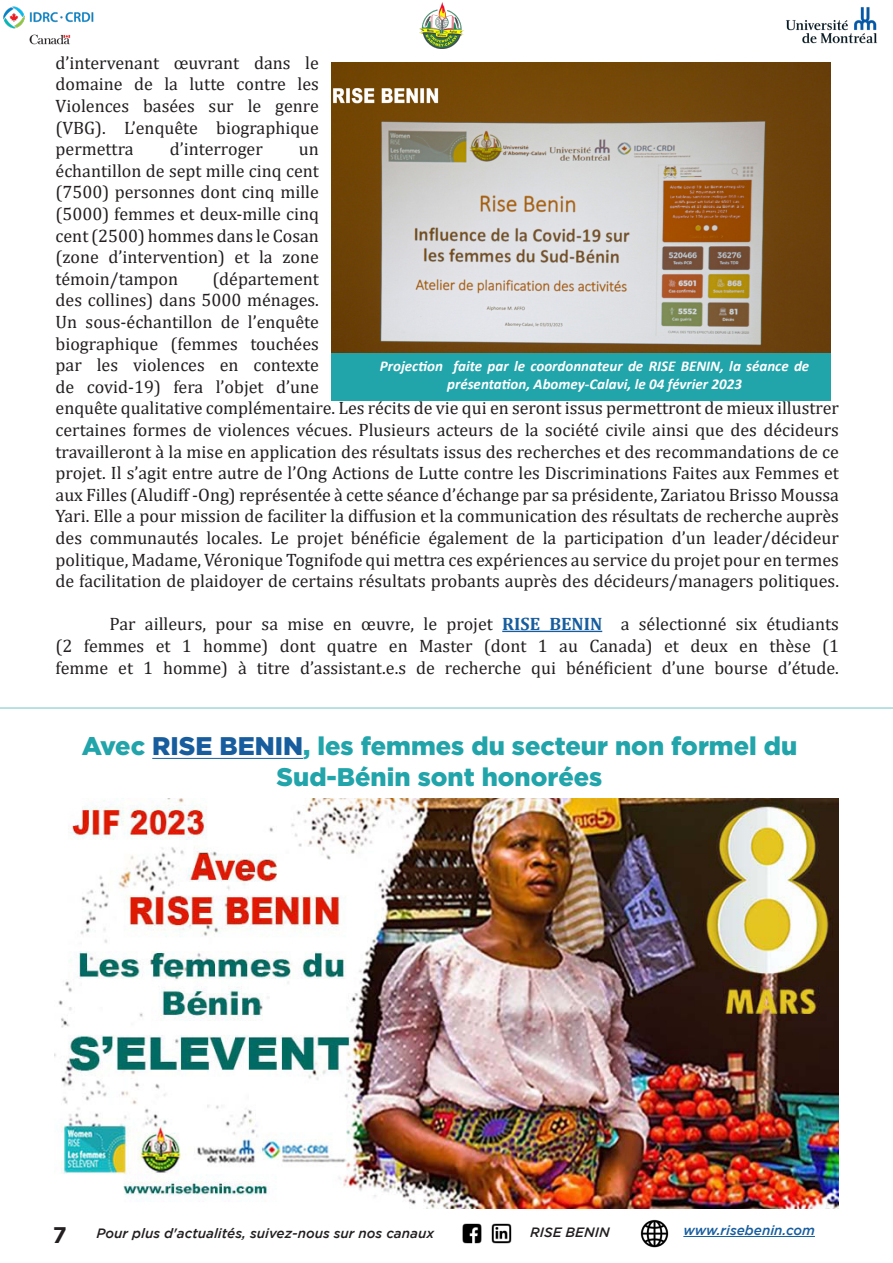
<style>
.page{position:relative;width:893px;height:1263px;background:#fff}
.page>*{position:absolute;margin:0;border:0;box-sizing:border-box;transform-origin:0 0}
.t1{font:900 25.5px/30.6px "Gotham";color:#21a4aa;text-align:center}
.t2{font:700 22.5px "Gotham";color:#231f20}
.t3{font:18px/21.6px "Cambria";color:#231f20;text-align:justify}
.t4{font:italic 700 15px/18px "Calibri";color:#fff;text-align:center}
.t5{font:italic 500 13.5px "Gotham";color:#231f20}
.t6{font:italic 500 13.5px "Gotham";color:#175d9e}
.s1{font-weight:700;color:#175d9e}
.s2{color:#175d9e}
</style>
<div class="page">
<img style="left:3px;top:6px;width:91px;height:39px">
<img style="left:420px;top:3px;width:43px;height:46px">
<img style="left:786px;top:7px;width:92px;height:37px">
<img style="left:462px;top:1223px;width:50px;height:21px">
<img style="left:640px;top:1219px;width:29px;height:29px">
<hr style="left:683px;top:1236px;width:132px;height:1px;background:#175d9e">
<img style="left:331px;top:62px;width:500px;height:292px">
<img style="left:54px;top:799px;width:784px;height:410px">
<div style="left:331px;top:354px;width:500px;height:47px;background:#21a4aa"></div>
<hr style="left:152px;top:758px;width:151px;height:1px;background:#175d9e">
<hr style="left:0;top:707px;width:893px;height:2px;background:#21a4aa">
<hr style="left:502px;top:631px;width:100px;height:1px;background:#175d9e">
<p class="t3" style="left:56px;top:52px;width:265px">d’intervenant œuvrant dans le domaine de la lutte contre les Violences basées sur le genre (VBG). L’enquête biographique permettra</p>
<p class="t3" style="left:170px;top:138px;width:95px">d’interroger</p>
<p class="t3" style="left:56px;top:138px;width:265px;text-indent:243px">un échantillon de sept mille cinq cent (7500) personnes dont cinq mille (5000) femmes et deux-mille cinq cent (2500) hommes dans le Cosan (zone d’intervention) et la zone témoin/tampon</p>
<p class="t3" style="left:56px;top:268px;width:265px;text-indent:157px">(département des collines) dans 5000 ménages.<br>Un sous-échantillon de l’enquête biographique (femmes touchées par les violences en contexte de covid-19) fera l’objet d’une</p>
<p class="t4" style="left:380px;top:356px;width:431px">Projection faite par le coordonnateur de RISE BENIN, la séance de présentation, Abomey-Calavi, le 04 février 2023</p>
<p class="t3" style="left:56px;top:397px;width:785px">enquête qualitative complémentaire. Les récits de vie qui en seront issus permettront de mieux illustrer certaines formes de violences vécues. Plusieurs acteurs de la société civile ainsi que des décideurs travailleront à la mise en application des résultats issus des recherches et des recommandations de ce projet. Il s’agit entre autre de l’Ong Actions de Lutte contre les Discriminations Faites aux Femmes et aux Filles (Aludiff -Ong) représentée à cette séance d’échange par sa présidente, Zariatou Brisso Moussa Yari. Elle a pour mission de faciliter la diffusion et la communication des résultats de recherche auprès des communautés locales. Le projet bénéficie également de la participation d’un leader/décideur politique, Madame, Véronique Tognifode qui mettra ces expériences au service du projet pour en termes de facilitation de plaidoyer de certains résultats probants auprès des décideurs/managers politiques.</p>
<p class="t3" style="left:56px;top:613px;width:785px;text-indent:54px">Par ailleurs, pour sa mise en œuvre, le projet <span class="s1">RISE BENIN</span> a sélectionné six étudiants (2 femmes et 1 homme) dont quatre en Master (dont 1 au Canada) et deux en thèse (1 femme et 1 homme) à titre d’assistant.e.s de recherche qui bénéficient d’une bourse d’étude.</p>
<p class="t1" style="left:82px;top:730px;width:717px">Avec <span class="s2">RISE BENIN</span>, les femmes du secteur non formel du<br>Sud-Bénin sont honorées</p>
<p class="t2" style="left:53px;top:1222px;width:15px">7</p>
<p class="t5" style="left:97px;top:1226px;width:339px">Pour plus d'actualités, suivez-nous sur nos canaux</p>
<p class="t5" style="left:530px;top:1225px;width:81px">RISE BENIN</p>
<p class="t6" style="left:683px;top:1222px;width:133px">www.risebenin.com</p>
</div>
